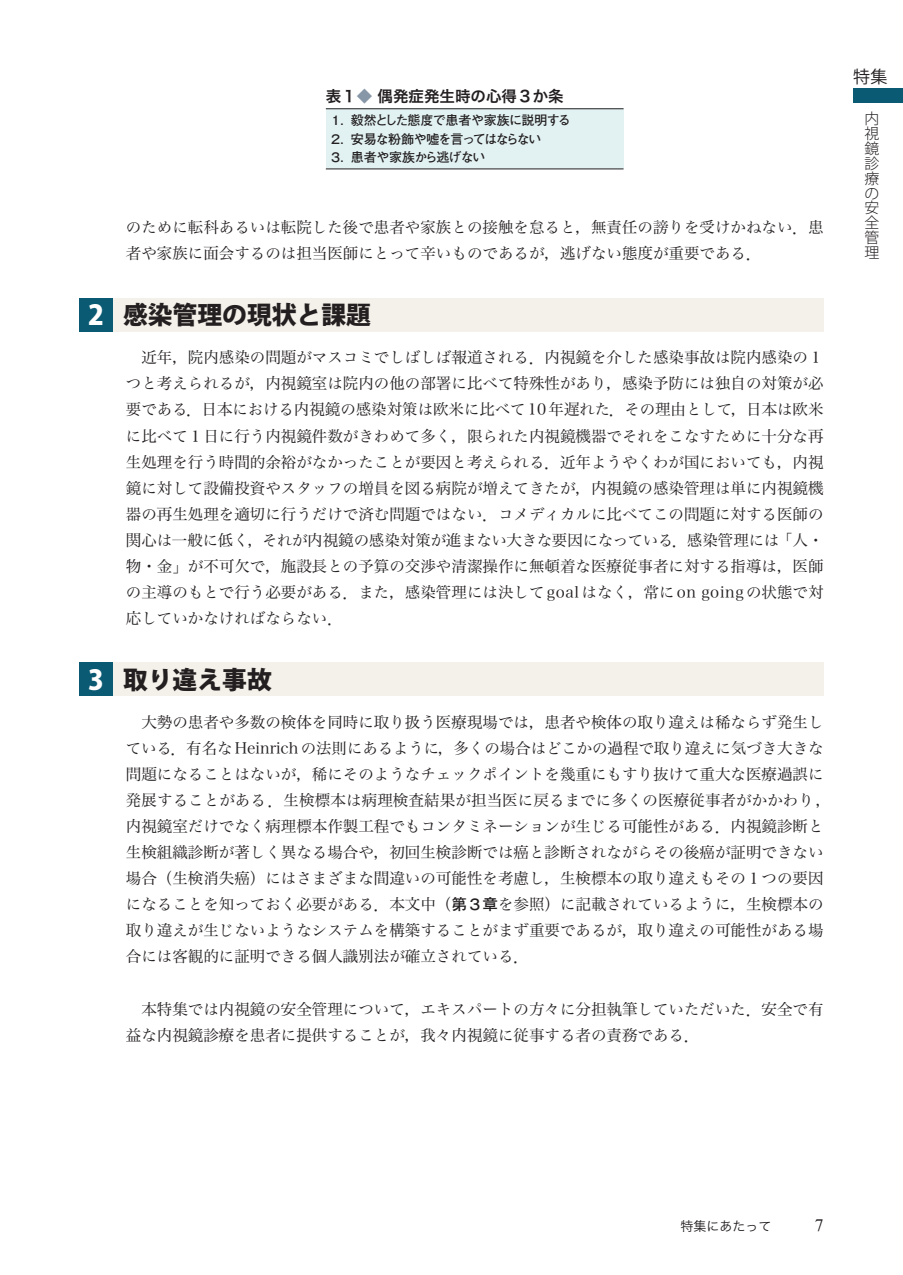
<style>
.page{position:relative;width:903px;height:1275px;background:#fff}
.page>*{position:absolute;margin:0;border:0;box-sizing:border-box;transform-origin:0 0}
.t1{font:800 24.85px "Koz Go Pro";color:#231f20}
.t2{font:17.32px "Times New Roman";color:#231f20}
.t3{font:16.97px "Koz Go Pro";color:#231f20}
.t4{font:15.58px/26.1px "Hira Min Pro W3";color:#231f20}
.t5{font:15.58px "Hira Kaku Pro W6";color:#231f20}
.t6{font:300 14.88px/14.9px "Koz Go Pro";color:#231f20;text-align:justify}
.t7{font:700 12.95px/18.6px "Futo Go B101 Pro";letter-spacing:-.06em;color:#231f20}
.t8{font:12.95px "Hira Kaku Pro W3";color:#231f20}
.s1{color:#8897a8}
.s2{font-size:27.3px;color:#fff}
.s3{font-family:"Futo Go B101 Pro";font-weight:700}
</style>
<div class="page">
<div style="left:853px;top:88px;width:50px;height:15px;background:#0b5a73"></div>
<div style="left:79px;top:298px;width:34px;height:33px;background:#0b5a73"></div>
<div style="left:113px;top:298px;width:710px;height:33px;background:#f4f1ea"></div>
<div style="left:79px;top:662px;width:34px;height:34px;background:#0b5a73"></div>
<div style="left:113px;top:662px;width:710px;height:34px;background:#f4f1ea"></div>
<div style="left:326px;top:109px;width:297px;height:60px;background:#e2f2f3"></div>
<hr style="left:326px;top:108px;width:297px;height:1px;background:#231f20">
<hr style="left:326px;top:169px;width:297px;height:1px;background:#231f20">
<p class="t5" style="left:326px;top:82px;width:239px">表１<span class="s1">◆</span> 偶発症発生時の心得3か条</p>
<p class="t7" style="left:329px;top:109px;width:243px">１．毅然とした態度で患者や家族に説明する<br>２．安易な粉飾や嘘を言ってはならない<br>３．患者や家族から逃げない</p>
<p class="t4" style="left:126px;top:213px;width:699px">のために転科あるいは転院した後で患者や家族との接触を怠ると，無責任の謗りを受けかねない．患者や家族に面会するのは担当医師にとって辛いものであるが，逃げない態度が重要である．</p>
<h1 class="t1" style="left:88px;top:299px;width:284px"><span class="s2">2</span> 感染管理の現状と課題</h1>
<p class="t4" style="left:126px;top:343px;width:699px;text-align:justify;text-indent:16px">近年，院内感染の問題がマスコミでしばしば報道される．内視鏡を介した感染事故は院内感染の１つと考えられるが，内視鏡室は院内の他の部署に比べて特殊性があり，感染予防には独自の対策が必要である．日本における内視鏡の感染対策は欧米に比べて10年遅れた．その理由として，日本は欧米に比べて１日に行う内視鏡件数がきわめて多く，限られた内視鏡機器でそれをこなすために十分な再生処理を行う時間的余裕がなかったことが要因と考えられる．近年ようやくわが国においても，内視鏡に対して設備投資やスタッフの増員を図る病院が増えてきたが，内視鏡の感染管理は単に内視鏡機器の再生処理を適切に行うだけで済む問題ではない．コメディカルに比べてこの問題に対する医師の関心は一般に低く，それが内視鏡の感染対策が進まない大きな要因になっている．感染管理には「人・物・金」が不可欠で，施設長との予算の交渉や清潔操作に無頓着な医療従事者に対する指導は，医師の主導のもとで行う必要がある．また，感染管理には決してgoalはなく，常にon goingの状態で対応していかなければならない．</p>
<h1 class="t1" style="left:88px;top:663px;width:185px"><span class="s2">3</span> 取り違え事故</h1>
<p class="t4" style="left:126px;top:708px;width:707px;text-indent:16px">大勢の患者や多数の検体を同時に取り扱う医療現場では，患者や検体の取り違えは稀ならず発生している．有名なHeinrich の法則にあるように，多くの場合はどこかの過程で取り違えに気づき大きな問題になることはないが，稀にそのようなチェックポイントを幾重にもすり抜けて重大な医療過誤に発展することがある．生検標本は病理検査結果が担当医に戻るまでに多くの医療従事者がかかわり，内視鏡室だけでなく病理標本作製工程でもコンタミネーションが生じる可能性がある．内視鏡診断と生検組織診断が著しく異なる場合や，初回生検診断では癌と診断されながらその後癌が証明できない場合（生検消失癌）にはさまざまな間違いの可能性を考慮し，生検標本の取り違えもその１つの要因になることを知っておく必要がある．本文中（<span class="s3">第３章</span>を参照）に記載されているように，生検標本の取り違えが生じないようなシステムを構築することがまず重要であるが，取り違えの可能性がある場合には客観的に証明できる個人識別法が確立されている．</p>
<p class="t4" style="left:126px;top:994px;width:699px;text-indent:16px">本特集では内視鏡の安全管理について，エキスパートの方々に分担執筆していただいた．安全で有益な内視鏡診療を患者に提供することが，我々内視鏡に従事する者の責務である．</p>
<p class="t3" style="left:853px;top:66px;width:36px">特集</p>
<p class="t6" style="left:864px;top:111px;width:16px">内視鏡診療の安全管理</p>
<p class="t8" style="left:680px;top:1214px;width:93px">特集にあたって</p>
<p class="t2" style="left:815px;top:1214px;width:10px">7</p>
</div>
